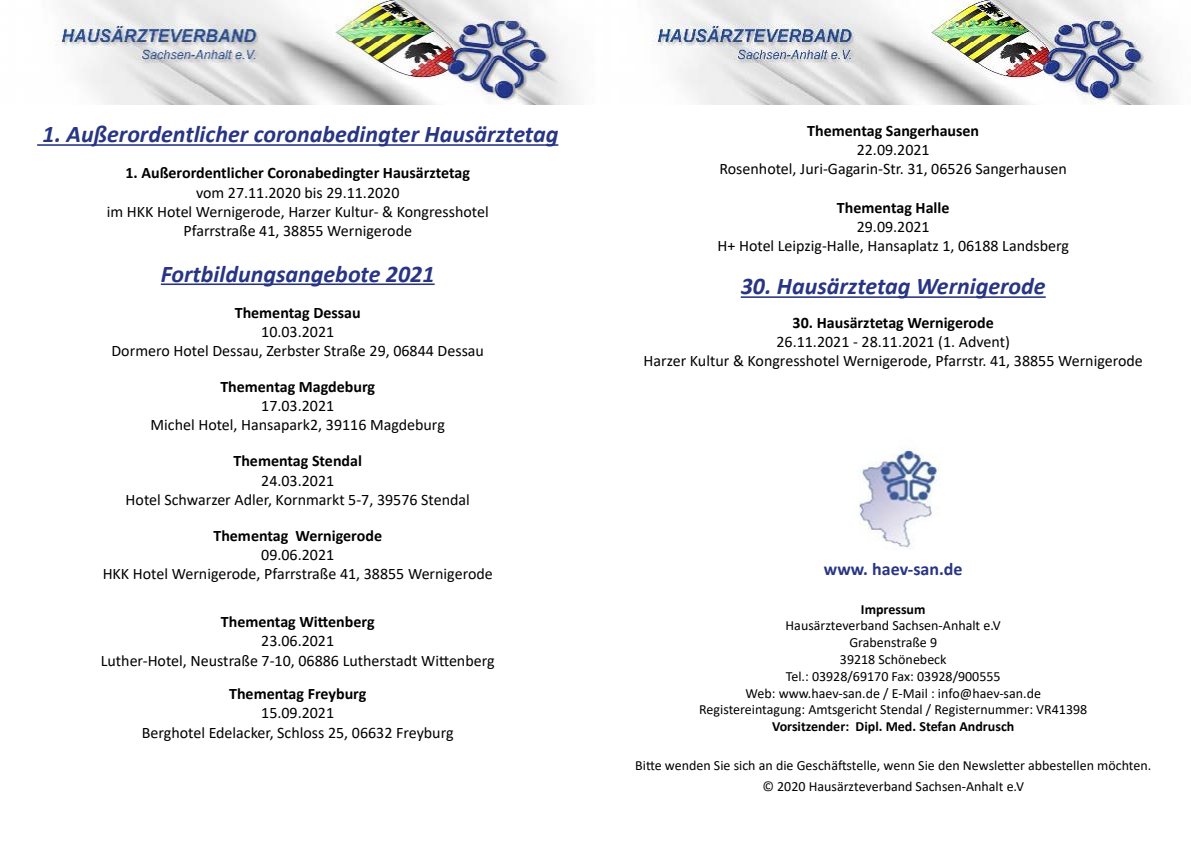
<style>
.page{position:relative;width:1191px;height:842px;background:#fff}
.page>*{position:absolute;margin:0;border:0;box-sizing:border-box;transform-origin:0 0}
.t1{font:italic 700 24px "Calibri";color:#283583}
.t2{font:700 18px "Calibri";color:#283583}
.t3{font:16px/19.2px "Calibri";color:#000;text-align:center}
.t4{font:700 16px "Calibri";color:#000}
.t5{font:14px/16.8px "Calibri";color:#000;text-align:center}
.t6{font:700 14px "Calibri";color:#000}
</style>
<div class="page">
<img style="left:55px;top:0;width:1114px;height:105px">
<hr style="left:37px;top:144px;width:521px;height:2px;background:#283583">
<hr style="left:161px;top:283px;width:274px;height:2px;background:#283583">
<hr style="left:740px;top:296px;width:305px;height:2px;background:#283583">
<img style="left:859px;top:447px;width:81px;height:103px">
<h1 class="t1" style="left:43px;top:117px;width:517px">1. Außerordentlicher coronabedingter Hausärztetag</h1>
<p class="t4" style="left:125px;top:162px;width:346px">1. Außerordentlicher Coronabedingter Hausärztetag</p>
<p class="t3" style="left:107px;top:182px;width:383px">vom 27.11.2020 bis 29.11.2020<br>im HKK Hotel Wernigerode, Harzer Kultur- &amp; Kongresshotel<br>Pfarrstraße 41, 38855 Wernigerode</p>
<h1 class="t1" style="left:161px;top:257px;width:275px">Fortbildungsangebote 2021</h1>
<p class="t4" style="left:235px;top:301px;width:127px">Thementag Dessau</p>
<p class="t3" style="left:111px;top:321px;width:374px">10.03.2021<br>Dormero Hotel Dessau, Zerbster Straße 29, 06844 Dessau</p>
<p class="t4" style="left:220px;top:375px;width:156px">Thementag Magdeburg</p>
<p class="t3" style="left:151px;top:396px;width:296px">17.03.2021<br>Michel Hotel, Hansapark2, 39116 Magdeburg</p>
<p class="t4" style="left:233px;top:450px;width:130px">Thementag Stendal</p>
<p class="t3" style="left:126px;top:470px;width:346px">24.03.2021<br>Hotel Schwarzer Adler, Kornmarkt 5-7, 39576 Stendal</p>
<p class="t4" style="left:213px;top:524px;width:170px">Thementag Wernigerode</p>
<p class="t3" style="left:103px;top:545px;width:391px">09.06.2021<br>HKK Hotel Wernigerode, Pfarrstraße 41, 38855 Wernigerode</p>
<p class="t4" style="left:221px;top:610px;width:155px">Thementag Wittenberg</p>
<p class="t3" style="left:101px;top:631px;width:395px">23.06.2021<br>Luther-Hotel, Neustraße 7-10, 06886 Lutherstadt Wittenberg</p>
<p class="t4" style="left:229px;top:682px;width:139px">Thementag Freyburg</p>
<p class="t3" style="left:142px;top:703px;width:313px">15.09.2021<br>Berghotel Edelacker, Schloss 25, 06632 Freyburg</p>
<p class="t4" style="left:807px;top:119px;width:173px">Thementag Sangerhausen</p>
<p class="t3" style="left:719px;top:140px;width:349px">22.09.2021<br>Rosenhotel, Juri-Gagarin-Str. 31, 06526 Sangerhausen</p>
<p class="t4" style="left:837px;top:196px;width:114px">Thementag Halle</p>
<p class="t3" style="left:717px;top:217px;width:353px">29.09.2021<br>H+ Hotel Leipzig-Halle, Hansaplatz 1, 06188 Landsberg</p>
<h1 class="t1" style="left:740px;top:269px;width:306px">30. Hausärztetag Wernigerode</h1>
<p class="t4" style="left:792px;top:311px;width:203px">30. Hausärztetag Wernigerode</p>
<p class="t3" style="left:643px;top:332px;width:501px">26.11.2021 - 28.11.2021 (1. Advent)<br>Harzer Kultur &amp; Kongresshotel Wernigerode, Pfarrstr. 41, 38855 Wernigerode</p>
<p class="t2" style="left:824px;top:556px;width:140px">www. haev-san.de</p>
<p class="t6" style="left:861px;top:599px;width:66px">Impressum</p>
<p class="t5" style="left:699px;top:617px;width:389px">Hausärzteverband Sachsen-Anhalt e.V<br>Grabenstraße 9<br>39218 Schönebeck<br>Tel.: 03928/69170 Fax: 03928/900555<br>Web: www.haev-san.de / E-Mail : info@haev-san.de Registereintagung: Amtsgericht Stendal / Registernummer: VR41398</p>
<p class="t6" style="left:772px;top:717px;width:244px">Vorsitzender: Dipl. Med. Stefan Andrusch</p>
<p class="t5" style="left:635px;top:754px;width:517px;line-height:21.6px">Bitte wenden Sie sich an die Geschäftstelle, wenn Sie den Newsletter abbestellen möchten. © 2020 Hausärzteverband Sachsen-Anhalt e.V</p>
</div>
